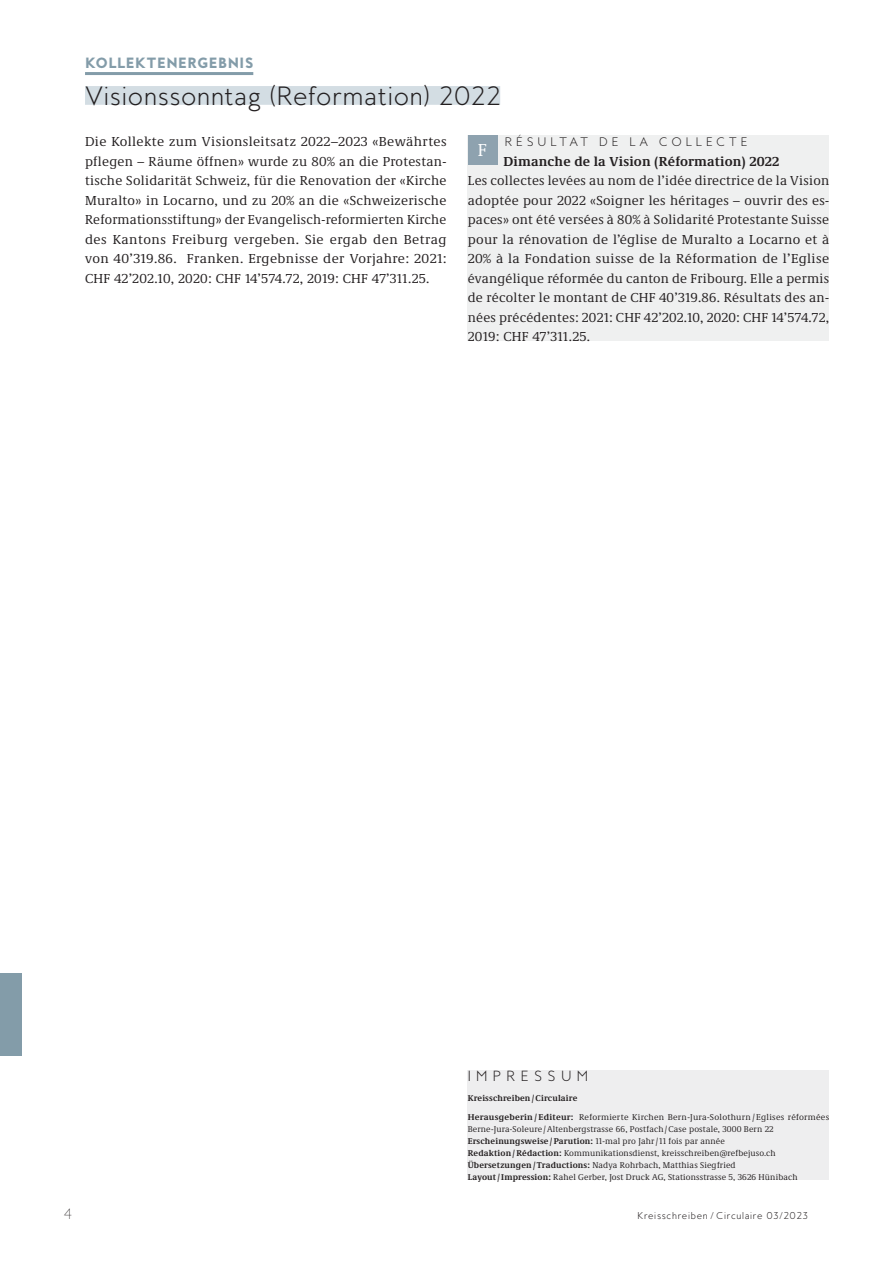
<style>
.page{position:relative;width:893px;height:1263px;background:#fff}
.page>*{position:absolute;margin:0;border:0;box-sizing:border-box;transform-origin:0 0}
._4_titel_16pt{font:300 24px "MB Empire";letter-spacing:.03em;color:#231f20}
._1_text_dt_block{font:18px "Demos Next Pro";color:#fff}
._4_text_fr_block{font:13.5px/19.5px "Demos Next Pro";letter-spacing:.02em;color:#231f20;text-align:justify}
._4_text_dt_block{font:13.5px/19.5px "Demos Next Pro";letter-spacing:.02em;color:#231f20;text-align:justify}
._4_zwischentitel{font:700 13.5px "Demos Next Pro";letter-spacing:.01em;color:#231f20}
._4_spitzmarke_9_13{font:800 13.5px "MB Empire";letter-spacing:.03em;color:#839ca9}
.t1{font:100 13.5px "MB Empire";color:#231f20}
.edito_text_dt_block{font:300 13.35px "MB Empire";letter-spacing:.4em;color:#231f20}
._4_spitzmarke_klein{font:300 11.25px "MB Empire";letter-spacing:.34em;color:#231f20}
.t2{font:300 9px "MB Empire";letter-spacing:.08em;color:#231f20}
.edito_text_dt_block-2{font:8.7px/12px "Demos Next Pro";letter-spacing:.015em;color:#231f20}
.edito_text_dt_block-3{font:700 8.7px "Demos Next Pro";letter-spacing:.015em;color:#231f20}
.s1{font-weight:700}
</style>
<div class="page">
<div style="left:468px;top:1071px;width:361px;height:109px;background:#eeeeef"></div>
<hr style="left:85px;top:72px;width:168px;height:3px;background:#839ca9">
<div style="left:85px;top:86px;width:415px;height:19px;background:#d3dde3"></div>
<div style="left:468px;top:136px;width:361px;height:205px;background:#eff0f0"></div>
<div style="left:468px;top:136px;width:29px;height:29px;background:#8ea2af"></div>
<div style="left:0;top:974px;width:21px;height:82px;background:#839ca9"></div>
<p class="_4_spitzmarke_9_13" style="left:85px;top:54px;width:170px">KOLLEKTENERGEBNIS</p>
<p class="_4_titel_16pt" style="left:85px;top:80px;width:417px">Visionssonntag (Reformation) 2022</p>
<p class="_4_text_dt_block" style="left:85px;top:131px;width:363px">Die Kollekte zum Visionsleitsatz 2022–2023 «Bewährtes pflegen – Räume öffnen» wurde zu 80% an die Protestan&shy;tische Solidarität Schweiz, für die Renovation der «Kirche Muralto» in Locarno, und zu 20% an die «Schweizerische Reformationsstiftung» der Evangelisch-reformierten Kirche des Kantons Freiburg vergeben. Sie ergab den Betrag von 40’319.86. Franken. Ergebnisse der Vorjahre: 2021:<br>CHF 42’202.10, 2020: CHF 14’574.72, 2019: CHF 47’311.25.</p>
<p class="_1_text_dt_block" style="left:478px;top:137px;width:11px">F</p>
<p class="_4_spitzmarke_klein" style="left:505px;top:135px;width:244px">RÉSULTAT DE LA COLLECTE</p>
<p class="_4_zwischentitel" style="left:504px;top:151px;width:277px">Dimanche de la Vision (Réformation) 2022</p>
<p class="_4_text_fr_block" style="left:468px;top:170px;width:363px">Les collectes levées au nom de l’idée directrice de la Vision adoptée pour 2022 «Soigner les héritages – ouvrir des es&shy;paces» ont été versées à 80% à Solidarité Protestante Suisse pour la rénovation de l’église de Muralto a Locarno et à 20% à la Fondation suisse de la Réformation de l’Eglise évangélique réformée du canton de Fribourg. Elle a permis de récolter le montant de CHF 40’319.86. Résultats des an&shy;nées précédentes: 2021: CHF 42’202.10, 2020: CHF 14’574.72, 2019: CHF 47’311.25.</p>
<p class="edito_text_dt_block" style="left:468px;top:1067px;width:122px">IMPRESSUM</p>
<p class="edito_text_dt_block-3" style="left:468px;top:1091px;width:111px">Kreisschreiben/ Circulaire</p>
<p class="edito_text_dt_block-2" style="left:468px;top:1111px;width:363px"><span class="s1">Herausgeberin / Editeur:</span> Reformierte Kirchen Bern-Jura-Solothurn / Eglises réformées<br>Berne-Jura-Soleure /Altenbergstrasse 66, Postfach / Case postale, 3000 Bern 22</p>
<p class="edito_text_dt_block-2" style="left:468px;top:1135px;width:259px"><span class="s1">Erscheinungsweise / Parution:</span> 11-mal pro Jahr/11 fois par année</p>
<p class="edito_text_dt_block-2" style="left:468px;top:1147px;width:310px"><span class="s1">Redaktion/Rédaction:</span> Kommunikationsdienst, kreisschreiben@refbejuso.ch</p>
<p class="edito_text_dt_block-2" style="left:468px;top:1159px;width:269px"><span class="s1">Übersetzungen/ Traductions:</span> Nadya Rohrbach, Matthias Siegfried</p>
<p class="edito_text_dt_block-2" style="left:468px;top:1171px;width:331px"><span class="s1">Layout/Impression:</span> Rahel Gerber, Jost Druck AG, Stationsstrasse 5, 3626 Hünibach</p>
<p class="t1" style="left:64px;top:1205px;width:10px">4</p>
<p class="t2" style="left:637px;top:1210px;width:172px">Kreisschreiben / Circulaire 03/2023</p>
</div>
